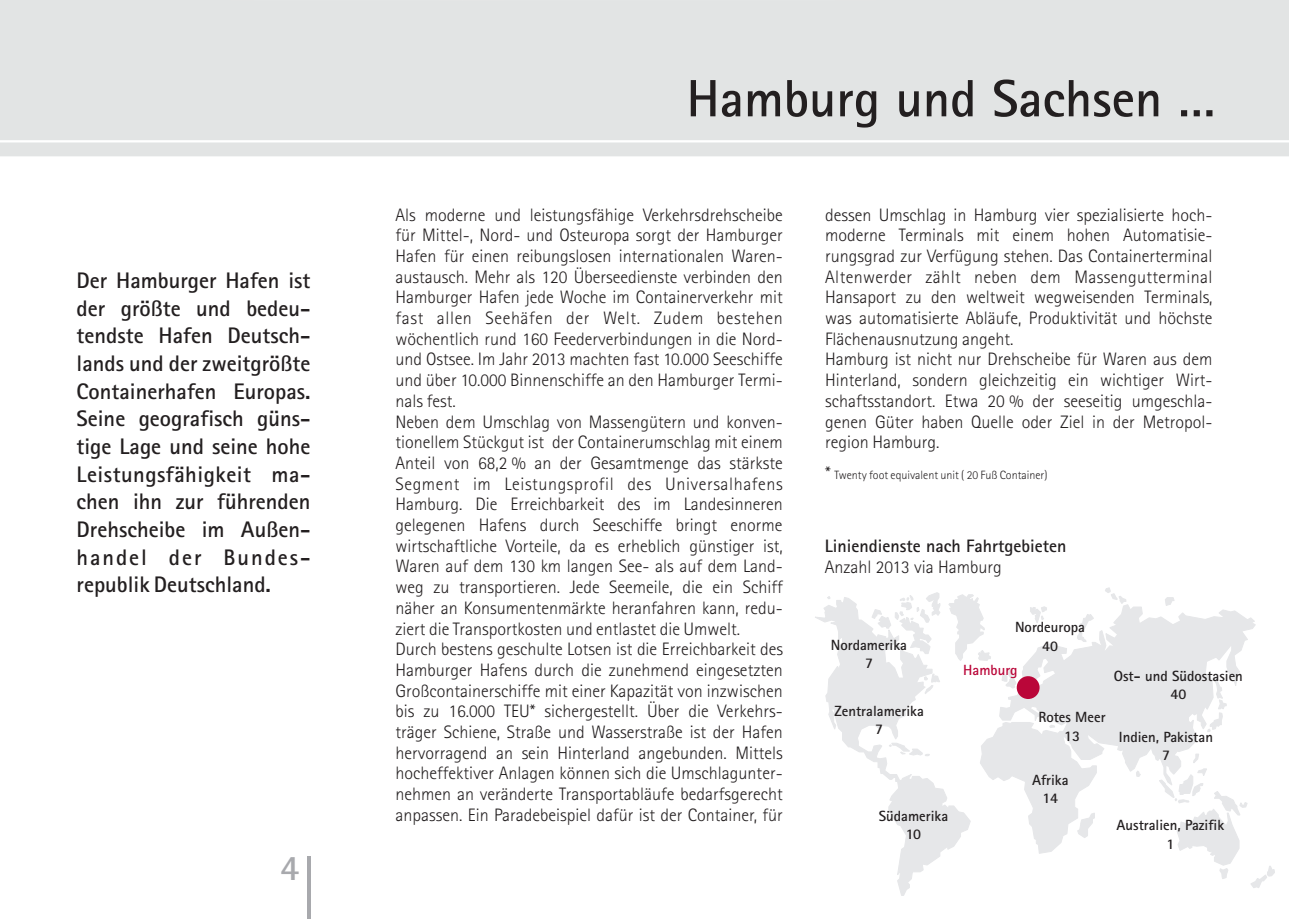
<style>
.page{position:relative;width:1289px;height:919px;background:#fff}
.page>*{position:absolute;margin:0;border:0;box-sizing:border-box;transform-origin:0 0}
.t1{font:700 52.5px "Agfa Rotis Sans Serif";color:#231f20}
.t2{font:700 36px "Agfa Rotis Sans Serif";color:#a8a9ad}
.t3{font:700 22.5px/27.6px "Agfa Rotis Sans Serif";color:#231f20;text-align:justify}
.t4{font:300 18px/20.7px "Agfa Rotis Sans Serif";color:#231f20}
.t5{font:300 18px "Agfa Rotis Sans Serif";letter-spacing:.02em;color:#231f20}
.t6{font:300 18px "Agfa Rotis Sans Serif";letter-spacing:.03em;color:#231f20}
.t7{font:700 18px "Agfa Rotis Sans Serif";color:#231f20}
.t8{font:700 14.7px/18.1px "Agfa Rotis Sans Serif";color:#231f20;text-align:center}
.t9{font:700 14.7px "Agfa Rotis Sans Serif";color:#ba0639}
.t10{font:300 12px "Agfa Rotis Sans Serif";color:#231f20}
.s1{font-size:18px}
</style>
<div class="page">
<div style="left:0;top:0;width:1288px;height:156px;background:#e2e4e4"></div>
<hr style="left:307px;top:856px;width:3px;height:62px;background:#a8a9ad">
<svg style="left:815px;top:587px;width:459px;height:308px"></svg>
<div style="left:1016px;top:676px;width:23px;height:23px;background:#ba0639;border-radius:50%"></div>
<p class="t3" style="left:77px;top:269px;width:235px">Der Hamburger Hafen ist der größte und bedeu&shy;tendste Hafen Deutsch&shy;lands und der zweitgrößte Containerhafen Europas.<br>Seine geografisch güns&shy;tige Lage und seine hohe Leistungsfähigkeit ma&shy;chen ihn zur führenden Drehscheibe im Außen&shy;handel der Bundes&shy;republik Deutschland.</p>
<h2 class="t2" style="left:280px;top:855px;width:21px">4</h2>
<h1 class="t1" style="left:686px;top:80px;width:530px">Hamburg und Sachsen …</h1>
<p class="t4" style="left:395px;top:206px;width:388px">Als moderne und leistungsfähige Verkehrsdrehscheibe</p>
<p class="t4" style="left:825px;top:206px;width:388px">dessen Umschlag in Hamburg vier spezialisierte hoch-</p>
<p class="t4" style="left:395px;top:227px;width:388px">für Mittel-, Nord- und Osteuropa sorgt der Hamburger</p>
<p class="t4" style="left:825px;top:227px;width:388px">moderne Terminals mit einem hohen Automatisie-</p>
<p class="t4" style="left:395px;top:247px;width:388px">Hafen für einen reibungslosen internationalen Waren-</p>
<p class="t4" style="left:825px;top:247px;width:388px">rungsgrad zur Verfügung stehen. Das Containerterminal</p>
<p class="t4" style="left:395px;top:268px;width:388px">austausch. Mehr als 120 Überseedienste verbinden den</p>
<p class="t5" style="left:825px;top:270px;width:388px">Altenwerder zählt neben dem Massengutterminal</p>
<p class="t4" style="left:395px;top:289px;width:388px">Hamburger Hafen jede Woche im Containerverkehr mit</p>
<p class="t4" style="left:825px;top:289px;width:388px">Hansaport zu den weltweit wegweisenden Terminals,</p>
<p class="t6" style="left:395px;top:311px;width:388px">fast allen Seehäfen der Welt. Zudem bestehen</p>
<p class="t4" style="left:825px;top:309px;width:388px">was automatisierte Abläufe, Produktivität und höchste</p>
<p class="t4" style="left:395px;top:330px;width:388px">wöchentlich rund 160 Feederverbindungen in die Nord-</p>
<p class="t4" style="left:825px;top:330px;width:190px">Flächenausnutzung angeht.</p>
<p class="t4" style="left:395px;top:351px;width:388px">und Ostsee. Im Jahr 2013 machten fast 10.000 Seeschiffe</p>
<p class="t4" style="left:825px;top:351px;width:388px">Hamburg ist nicht nur Drehscheibe für Waren aus dem</p>
<p class="t4" style="left:395px;top:371px;width:388px">und über 10.000 Binnenschiffe an den Hamburger Termi-</p>
<p class="t4" style="left:825px;top:371px;width:388px">Hinterland, sondern gleichzeitig ein wichtiger Wirt-</p>
<p class="t4" style="left:395px;top:392px;width:62px">nals fest.</p>
<p class="t4" style="left:825px;top:392px;width:388px">schaftsstandort. Etwa 20 % der seeseitig umgeschla-</p>
<p class="t4" style="left:395px;top:413px;width:388px">Neben dem Umschlag von Massengütern und konven-</p>
<p class="t4" style="left:825px;top:413px;width:388px">genen Güter haben Quelle oder Ziel in der Metropol-</p>
<p class="t4" style="left:395px;top:433px;width:388px">tionellem Stückgut ist der Containerumschlag mit einem</p>
<p class="t4" style="left:825px;top:433px;width:116px">region Hamburg.</p>
<p class="t4" style="left:395px;top:454px;width:388px">Anteil von 68,2 % an der Gesamtmenge das stärkste</p>
<p class="t10" style="left:825px;top:471px;width:224px"><span class="s1">*</span> Twenty foot equivalent unit ( 20 Fuß Container)</p>
<p class="t4" style="left:395px;top:475px;width:389px">Segment im Leistungsprofil des Universalhafens Hamburg. Die Erreichbarkeit des im Landesinneren gelegenen Hafens durch Seeschiffe bringt enorme wirtschaftliche Vorteile, da es erheblich günstiger ist, Waren auf dem 130 km langen See- als auf dem Land&shy;weg zu transportieren. Jede Seemeile, die ein Schiff näher an Konsumentenmärkte heranfahren kann, redu&shy;ziert die Transportkosten und entlastet die Umwelt.<br>Durch bestens geschulte Lotsen ist die Erreichbarkeit des Hamburger Hafens durch die zunehmend eingesetzten Großcontainerschiffe mit einer Kapazität von inzwischen bis zu 16.000 TEU* sichergestellt. Über die Verkehrs&shy;träger Schiene, Straße und Wasserstraße ist der Hafen hervorragend an sein Hinterland angebunden. Mittels hocheffektiver Anlagen können sich die Umschlagunter&shy;nehmen an veränderte Transportabläufe bedarfsgerecht anpassen. Ein Paradebeispiel dafür ist der Container, für</p>
<p class="t7" style="left:824px;top:539px;width:243px">Liniendienste nach Fahrtgebieten</p>
<p class="t4" style="left:824px;top:558px;width:178px">Anzahl 2013 via Hamburg</p>
<p class="t8" style="left:1015px;top:619px;width:71px">Nordeuropa<br>40</p>
<p class="t8" style="left:830px;top:637px;width:78px">Nordamerika<br>7</p>
<p class="t8" style="left:834px;top:703px;width:91px">Zentralamerika<br>7</p>
<p class="t9" style="left:963px;top:664px;width:56px">Hamburg</p>
<p class="t8" style="left:1113px;top:668px;width:131px">Ost- und Südostasien<br>40</p>
<p class="t8" style="left:1118px;top:729px;width:96px">Indien, Pakistan<br>7</p>
<p class="t8" style="left:1038px;top:709px;width:69px">Rotes Meer<br>13</p>
<p class="t8" style="left:1031px;top:772px;width:38px">Afrika<br>14</p>
<p class="t8" style="left:878px;top:808px;width:71px">Südamerika<br>10</p>
<p class="t8" style="left:1116px;top:817px;width:109px">Australien, Pazifik<br>1</p>
</div>
